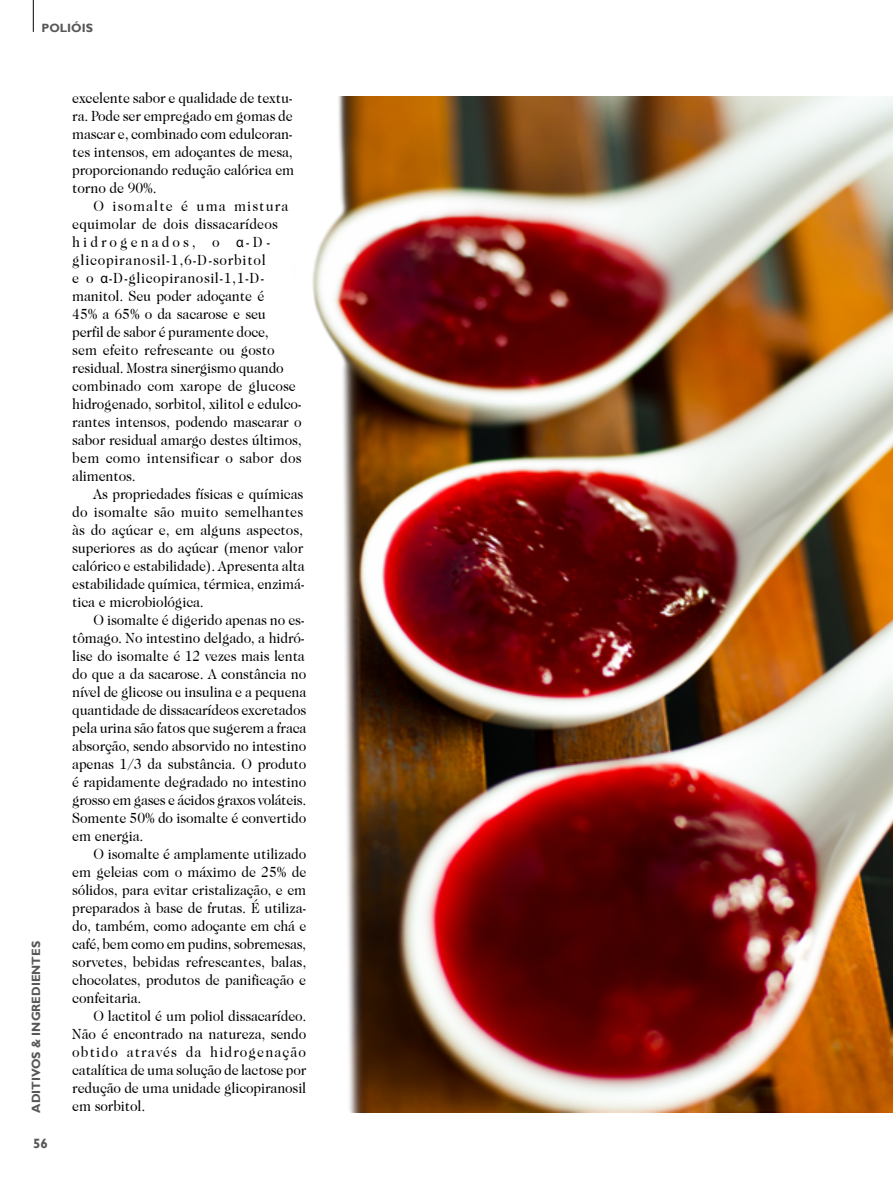
<style>
.page{position:relative;width:893px;height:1191px;background:#fff}
.page>*{position:absolute;margin:0;border:0;box-sizing:border-box;transform-origin:0 0}
.texto{font:15px/18px "Caslon 224 IT Cby BT";letter-spacing:-.01em;color:#000;text-align:justify;scale:.93 1}
.t1{font:700 13.5px "Gill Sans";color:#58585a}
.t2{font:700 12px "Gill Sans";color:#58585a}
.s1{font-family:"Myriad Pro"}
</style>
<div class="page">
<hr style="left:33px;top:0;width:1px;height:32px;background:#000">
<img style="left:312px;top:96px;width:581px;height:1016px">
<p class="t2" style="left:42px;top:21px;width:53px">POLIÓIS</p>
<p class="t2" style="left:29px;top:1112px;width:173px;rotate:-90deg">ADITIVOS &amp; INGREDIENTES</p>
<p class="t1" style="left:33px;top:1135px;width:16px">56</p>
<p class="texto" style="left:72px;top:89px;width:240px">excelente sabor e qualidade de textu&shy;ra. Pode ser empregado em gomas de mascar e, combinado com edulcoran&shy;tes intensos, em adoçantes de mesa, proporcionando redução calórica em torno de 90%.</p>
<p class="texto" style="left:72px;top:197px;width:248px;text-align:left;text-indent:21px">O isomalte é uma mistura equimolar de dois dissacarídeos hidrogenados, o <span class="s1">α</span>-D&shy;glicopiranosil-1,6-D-sorbitol<br>e o <span class="s1">α</span>-D-glicopiranosil-1,1-D&shy;manitol. Seu poder adoçante é<br>45% a 65% o da sacarose e seu<br>perfil de sabor é puramente doce,<br>sem efeito refrescante ou gosto residual. Mostra sinergismo quando combinado com xarope de glucose hidrogenado, sorbitol, xilitol e edulco&shy;rantes intensos, podendo mascarar o sabor residual amargo destes últimos, bem como intensificar o sabor dos alimentos.</p>
<p class="texto" style="left:72px;top:485px;width:252px;text-indent:21px">As propriedades físicas e químicas do isomalte são muito semelhantes às do açúcar e, em alguns aspectos, superiores as do açúcar (menor valor calórico e estabilidade). Apresenta alta estabilidade química, térmica, enzimá&shy;tica e microbiológica.</p>
<p class="texto" style="left:72px;top:611px;width:253px;text-indent:21px">O isomalte é digerido apenas no es&shy;tômago. No intestino delgado, a hidró&shy;lise do isomalte é 12 vezes mais lenta do que a da sacarose. A constância no nível de glicose ou insulina e a pequena quantidade de dissacarídeos excretados pela urina são fatos que sugerem a fraca absorção, sendo absorvido no intestino apenas 1/3 da substância. O produto é rapidamente degradado no intestino grosso em gases e ácidos graxos voláteis.<br>Somente 50% do isomalte é convertido em energia.</p>
<p class="texto" style="left:72px;top:845px;width:253px;text-indent:21px">O isomalte é amplamente utilizado em geleias com o máximo de 25% de sólidos, para evitar cristalização, e em preparados à base de frutas. É utiliza&shy;do, também, como adoçante em chá e café, bem como em pudins, sobremesas, sorvetes, bebidas refrescantes, balas, chocolates, produtos de panificação e confeitaria.</p>
<p class="texto" style="left:72px;top:1007px;width:253px;text-indent:21px">O lactitol é um poliol dissacarídeo.<br>Não é encontrado na natureza, sendo obtido através da hidrogenação catalítica de uma solução de lactose por redução de uma unidade glicopiranosil em sorbitol.</p>
</div>
